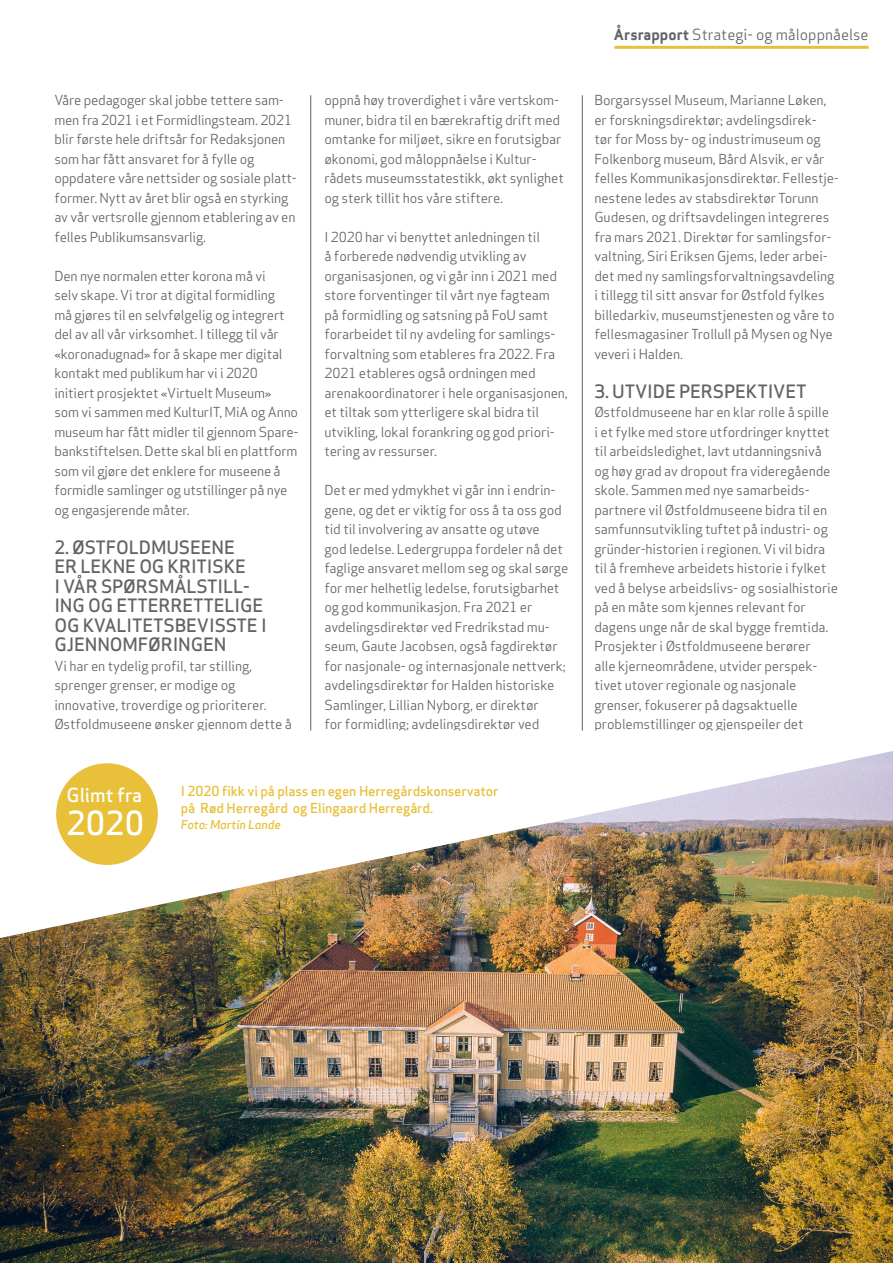
<style>
.page{position:relative;width:893px;height:1263px;background:#fff}
.page>*{position:absolute;margin:0;border:0;box-sizing:border-box;transform-origin:0 0}
.t1{font:500 32.25px "Apex Sans";color:#fff}
.t2{font:500 19.05px "Apex Sans";color:#fff}
.t3{font:500 18px/19.5px "Apex Sans";letter-spacing:-.01em;color:#636366}
.t4{font:15px "Apex Sans";color:#636366}
.t5{font:13.5px/19.5px "Apex Sans";letter-spacing:-.01em;color:#636366}
.t6{font:500 13.5px "Apex Sans";letter-spacing:-.01em;color:#e8c039}
.t7{font:italic 500 12px "Apex Sans";letter-spacing:-.01em;color:#e8c039}
.s1{font-weight:700}
</style>
<div class="page">
<img style="left:0;top:938px;width:893px;height:325px">
<hr style="left:310px;top:95px;width:1px;height:640px;background:#636366">
<hr style="left:582px;top:95px;width:1px;height:640px;background:#636366">
<hr style="left:614px;top:46px;width:255px;height:3px;background:#e8c039">
<img style="left:1px;top:730px;width:892px;height:208px">
<div style="left:55px;top:762px;width:104px;height:104px;background:#e8c039;border-radius:50%"></div>
<div style="left:54px;top:761px;width:106px;height:106px;border:2px solid #fff;border-radius:50%"></div>
<p class="t5" style="left:54px;top:89px;width:243px">Våre pedagoger skal jobbe tettere sam&shy;men fra 2021 i et Formidlingsteam. 2021 blir første hele driftsår for Redaksjonen som har fått ansvaret for å fylle og oppdatere våre nettsider og sosiale platt&shy;former. Nytt av året blir også en styrking av vår vertsrolle gjennom etablering av en felles Publikumsansvarlig.</p>
<p class="t5" style="left:54px;top:265px;width:246px">Den nye normalen etter korona må vi<br>selv skape. Vi tror at digital formidling<br>må gjøres til en selvfølgelig og integrert del av all vår virksomhet. I tillegg til vår «koronadugnad» for å skape mer digital kontakt med publikum har vi i 2020 initiert prosjektet «Virtuelt Museum» som vi sammen med KulturIT, MiA og Anno museum har fått midler til gjennom Spare&shy;bankstiftelsen. Dette skal bli en plattform som vil gjøre det enklere for museene å formidle samlinger og utstillinger på nye og engasjerende måter.</p>
<p class="t3" style="left:54px;top:535px;width:214px">2. ØSTFOLDMUSEENE<br>ER LEKNE OG KRITISKE<br>I VÅR SPØRSMÅLSTILL-<br>ING OG ETTERRETTELIGE<br>OG KVALITETSBEVISSTE I<br>GJENNOMFØRINGEN</p>
<p class="t5" style="left:54px;top:655px;width:199px">Vi har en tydelig profil, tar stilling,</p>
<p class="t5" style="left:54px;top:674px;width:239px">sprenger grenser, er modige og innovative, troverdige og prioriterer.<br>Østfoldmuseene ønsker gjennom dette å</p>
<p class="t5" style="left:324px;top:89px;width:241px">oppnå høy troverdighet i våre vertskom&shy;muner, bidra til en bærekraftig drift med omtanke for miljøet, sikre en forutsigbar økonomi, god måloppnåelse i Kultur&shy;rådets museumsstatestikk, økt synlighet og sterk tillit hos våre stiftere.</p>
<p class="t5" style="left:324px;top:226px;width:245px">I 2020 har vi benyttet anledningen til<br>å forberede nødvendig utvikling av organisasjonen, og vi går inn i 2021 med store forventinger til vårt nye fagteam<br>på formidling og satsning på FoU samt forarbeidet til ny avdeling for samlings&shy;forvaltning som etableres fra 2022. Fra 2021 etableres også ordningen med arenakoordinatorer i hele organisasjonen, et tiltak som ytterligere skal bidra til utvikling, lokal forankring og god priori&shy;tering av ressurser.</p>
<p class="t5" style="left:324px;top:479px;width:245px">Det er med ydmykhet vi går inn i endrin&shy;gene, og det er viktig for oss å ta oss god tid til involvering av ansatte og utøve<br>god ledelse. Ledergruppa fordeler nå det faglige ansvaret mellom seg og skal sørge for mer helhetlig ledelse, forutsigbarhet</p>
<p class="t5" style="left:324px;top:596px;width:243px">og god kommunikasjon. Fra 2021 er avdelingsdirektør ved Fredrikstad mu&shy;seum, Gaute Jacobsen, også fagdirektør for nasjonale- og internasjonale nettverk; avdelingsdirektør for Halden historiske Samlinger, Lillian Nyborg, er direktør<br>for formidling; avdelingsdirektør ved</p>
<p class="t2" style="left:67px;top:778px;width:77px">Glimt fra</p>
<p class="t1" style="left:67px;top:794px;width:79px">2020</p>
<p class="t6" style="left:181px;top:779px;width:319px">I 2020 fikk vi på plass en egen Herregårdskonservator</p>
<p class="t6" style="left:181px;top:796px;width:254px">på Rød Herregård og Elingaard Herregård.</p>
<p class="t7" style="left:181px;top:814px;width:102px">Foto: Martin Lande</p>
<p class="t4" style="left:614px;top:22px;width:256px"><span class="s1">Årsrapport</span> Strategi- og måloppnåelse</p>
<p class="t5" style="left:594px;top:89px;width:246px">Borgarsyssel Museum, Marianne Løken, er forskningsdirektør; avdelingsdirek-<br>tør for Moss by- og industrimuseum og Folkenborg museum, Bård Alsvik, er vår felles Kommunikasjonsdirektør. Fellestje&shy;nestene ledes av stabsdirektør Torunn Gudesen, og driftsavdelingen integreres fra mars 2021. Direktør for samlingsfor&shy;valtning, Siri Eriksen Gjems, leder arbei&shy;det med ny samlingsforvaltningsavdeling i tillegg til sitt ansvar for Østfold fylkes billedarkiv, museumstjenesten og våre to fellesmagasiner Trollull på Mysen og Nye veveri i Halden.</p>
<p class="t3" style="left:594px;top:379px;width:214px">3. UTVIDE PERSPEKTIVET</p>
<p class="t5" style="left:594px;top:401px;width:245px">Østfoldmuseene har en klar rolle å spille<br>i et fylke med store utfordringer knyttet til arbeidsledighet, lavt utdanningsnivå og høy grad av dropout fra videregående skole. Sammen med nye samarbeids&shy;partnere vil Østfoldmuseene bidra til en samfunnsutvikling tuftet på industri- og gründer-historien i regionen. Vi vil bidra til å fremheve arbeidets historie i fylket ved å belyse arbeidslivs- og sosialhistorie på en måte som kjennes relevant for dagens unge når de skal bygge fremtida.<br>Prosjekter i Østfoldmuseene berører<br>alle kjerneområdene, utvider perspek&shy;tivet utover regionale og nasjonale grenser, fokuserer på dagsaktuelle problemstillinger og gjenspeiler det</p>
</div>
